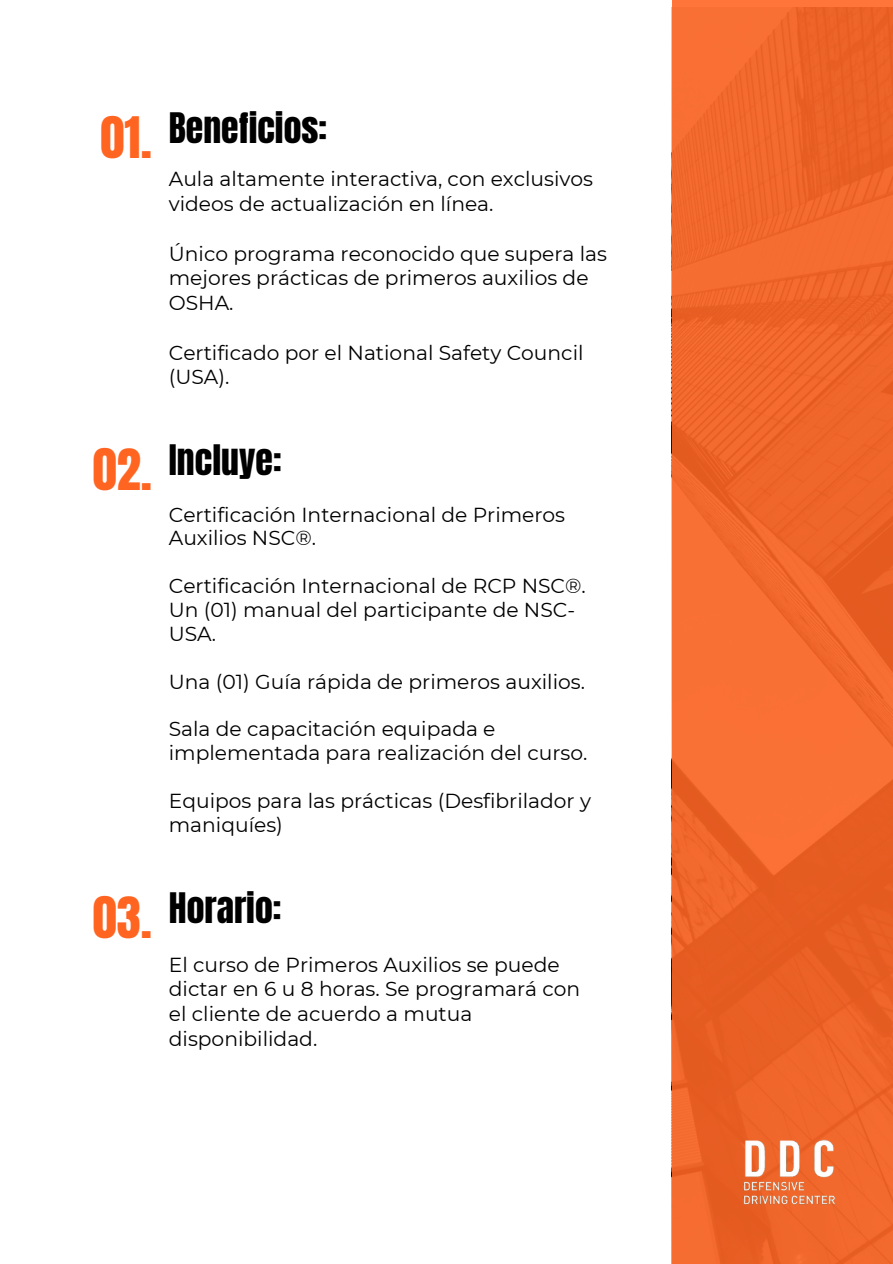
<style>
.page{position:relative;width:893px;height:1264px;background:#fff}
.page>*{position:absolute;margin:0;border:0;box-sizing:border-box;transform-origin:0 0}
.t1{font:48.6px "Anton";color:#ff6421}
.t2{font:35.7px "Anton";color:#000}
.t3{font:20.25px/24.8px "Montserrat";color:#000}
</style>
<div class="page">
<div style="left:671px;top:0;width:221px;height:1263px;background:#f0672c"></div>
<img style="left:727px;top:1128px;width:109px;height:92px">
<h1 class="t1" style="left:101px;top:102px;width:53px">01.</h1>
<h2 class="t2" style="left:169px;top:102px;width:160px">Beneficios:</h2>
<p class="t3" style="left:169px;top:167px;width:426px">Aula altamente interactiva, con exclusivos videos de actualización en línea.</p>
<p class="t3" style="left:169px;top:241px;width:439px">Único programa reconocido que supera las mejores prácticas de primeros auxilios de<br>OSHA.</p>
<p class="t3" style="left:169px;top:340px;width:416px">Certificado por el National Safety Council (USA).</p>
<h1 class="t1" style="left:93px;top:434px;width:61px">02.</h1>
<h2 class="t2" style="left:169px;top:434px;width:114px">Incluye:</h2>
<p class="t3" style="left:169px;top:502px;width:398px;line-height:23.9px">Certificación Internacional de Primeros<br>Auxilios NSC®.</p>
<p class="t3" style="left:169px;top:573px;width:418px">Certificación Internacional de RCP NSC®.</p>
<p class="t3" style="left:169px;top:598px;width:408px;line-height:23.9px">Un (01) manual del participante de NSC-<br>USA.</p>
<p class="t3" style="left:169px;top:669px;width:417px">Una (01) Guía rápida de primeros auxilios.</p>
<p class="t3" style="left:169px;top:717px;width:420px;line-height:23.9px">Sala de capacitación equipada e implementada para realización del curso.</p>
<p class="t3" style="left:169px;top:788px;width:423px;line-height:23.9px">Equipos para las prácticas (Desfibrilador y maniquíes)</p>
<h1 class="t1" style="left:93px;top:882px;width:61px">03.</h1>
<h2 class="t2" style="left:169px;top:882px;width:114px">Horario:</h2>
<p class="t3" style="left:169px;top:951px;width:413px">El curso de Primeros Auxilios se puede dictar en 6 u 8 horas. Se programará con el cliente de acuerdo a mutua disponibilidad.</p>
</div>
